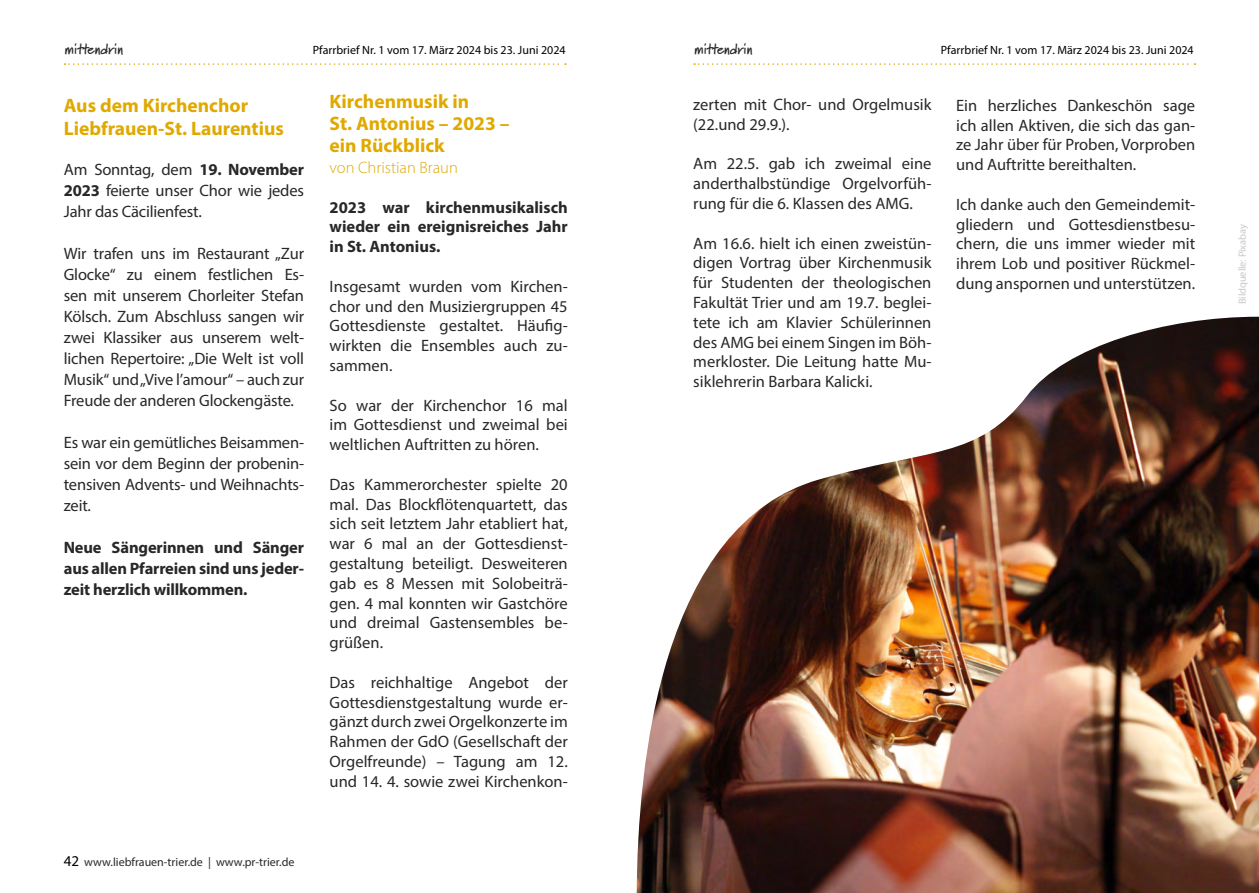
<style>
.page{position:relative;width:1259px;height:893px;background:#fff}
.page>*{position:absolute;margin:0;border:0;box-sizing:border-box;transform-origin:0 0}
.t1{font:700 19.5px/21.8px "Myriad Pro";color:#e0a900}
.t2{font:16.5px/19.8px "Myriad Pro";color:#282827;text-align:justify}
.t3{font:700 16.5px/21px "Myriad Pro";letter-spacing:-.01em;color:#282827;text-align:justify}
.t4{font:300 16.5px "Myriad Pro";color:#e0a900}
.t5{font:700 15px "Marydale";letter-spacing:-.01em;color:#282827}
.t6{font:12px "Myriad Pro";color:#000}
.t7{font:12px "Myriad Pro";color:#282827}
.t8{font:10.5px "Myriad Pro";letter-spacing:-.01em;color:#c9c9c9}
.s1{font-weight:700}
.s2{font-size:15px;color:#000}
</style>
<div class="page">
<svg style="left:65px;top:63px;width:501px;height:2px"></svg>
<svg style="left:694px;top:63px;width:501px;height:2px"></svg>
<img style="left:637px;top:317px;width:622px;height:576px">
<p class="t5" style="left:65px;top:40px;width:60px">mittendrin</p>
<p class="t6" style="left:313px;top:42px;width:254px">Pfarrbrief Nr. 1 vom 17. März 2024 bis 23. Juni 2024</p>
<p class="t5" style="left:694px;top:40px;width:60px">mittendrin</p>
<p class="t6" style="left:941px;top:42px;width:254px">Pfarrbrief Nr. 1 vom 17. März 2024 bis 23. Juni 2024</p>
<p class="t1" style="left:64px;top:93px;width:222px;line-height:23.4px">Aus dem Kirchenchor<br>Liebfrauen-St. Laurentius</p>
<p class="t2" style="left:64px;top:159px;width:242px;line-height:21px">Am Sonntag, dem <span class="s1">19. November 2023</span> feierte unser Chor wie jedes Jahr das Cäcilienfest.</p>
<p class="t2" style="left:64px;top:243px;width:242px;line-height:21px">Wir trafen uns im Restaurant „Zur Glocke“ zu einem festlichen Es&shy;sen mit unserem Chorleiter Stefan Kölsch. Zum Abschluss sangen wir zwei Klassiker aus unserem welt&shy;lichen Repertoire: „Die Welt ist voll Musik“ und „Vive l’amour“ – auch zur Freude der anderen Glockengäste.</p>
<p class="t2" style="left:64px;top:432px;width:242px;line-height:21px">Es war ein gemütliches Beisammen&shy;sein vor dem Beginn der probenin&shy;tensiven Advents- und Weihnachts&shy;zeit.</p>
<p class="t3" style="left:64px;top:536px;width:242px">Neue Sängerinnen und Sänger aus allen Pfarreien sind uns jeder&shy;zeit herzlich willkommen.</p>
<p class="t1" style="left:330px;top:90px;width:181px">Kirchenmusik in<br>St. Antonius – 2023 – ein Rückblick</p>
<p class="t4" style="left:330px;top:158px;width:130px">von Christian Braun</p>
<p class="t3" style="left:330px;top:197px;width:240px;line-height:19.8px">2023 war kirchenmusikalisch wieder ein ereignisreiches Jahr in St. Antonius.</p>
<p class="t2" style="left:330px;top:276px;width:240px">Insgesamt wurden vom Kirchen&shy;chor und den Musiziergruppen 45<br>Gottesdienste gestaltet. Häufig&shy;wirkten die Ensembles auch zu&shy;sammen.</p>
<p class="t2" style="left:330px;top:395px;width:240px">So war der Kirchenchor 16 mal im Gottesdienst und zweimal bei weltlichen Auftritten zu hören.</p>
<p class="t2" style="left:330px;top:474px;width:240px">Das Kammerorchester spielte 20 mal. Das Blockflötenquartett, das sich seit letztem Jahr etabliert hat, war 6 mal an der Gottesdienst&shy;gestaltung beteiligt. Desweiteren gab es 8 Messen mit Solobeiträ&shy;gen. 4 mal konnten wir Gastchöre und dreimal Gastensembles be&shy;grüßen.</p>
<p class="t2" style="left:330px;top:672px;width:240px">Das reichhaltige Angebot der Gottesdienstgestaltung wurde er&shy;gänzt durch zwei Orgelkonzerte im Rahmen der GdO (Gesellschaft der Orgelfreunde) – Tagung am 12. und 14. 4. sowie zwei Kirchenkon-</p>
<p class="t7" style="left:64px;top:854px;width:232px"><span class="s2">42</span> www.liebfrauen-trier.de | www.pr-trier.de</p>
<p class="t2" style="left:693px;top:94px;width:240px">zerten mit Chor- und Orgelmusik (22.und 29.9.).</p>
<p class="t2" style="left:693px;top:154px;width:240px">Am 22.5. gab ich zweimal eine anderthalbstündige Orgelvorfüh&shy;rung für die 6. Klassen des AMG.</p>
<p class="t2" style="left:693px;top:233px;width:240px">Am 16.6. hielt ich einen zweistün&shy;digen Vortrag über Kirchenmusik für Studenten der theologischen Fakultät Trier und am 19.7. beglei&shy;tete ich am Klavier Schülerinnen des AMG bei einem Singen im Böh&shy;merkloster. Die Leitung hatte Mu&shy;siklehrerin Barbara Kalicki.</p>
<p class="t2" style="left:956px;top:95px;width:241px">Ein herzliches Dankeschön sage ich allen Aktiven, die sich das gan&shy;ze Jahr über für Proben, Vorproben und Auftritte bereithalten.</p>
<p class="t2" style="left:956px;top:194px;width:241px">Ich danke auch den Gemeindemit&shy;gliedern und Gottesdienstbesu&shy;chern, die uns immer wieder mit ihrem Lob und positiver Rückmel&shy;dung anspornen und unterstützen.</p>
<p class="t8" style="left:1235px;top:304px;width:81px;rotate:-90deg">Bildquelle: Pixabay</p>
</div>
